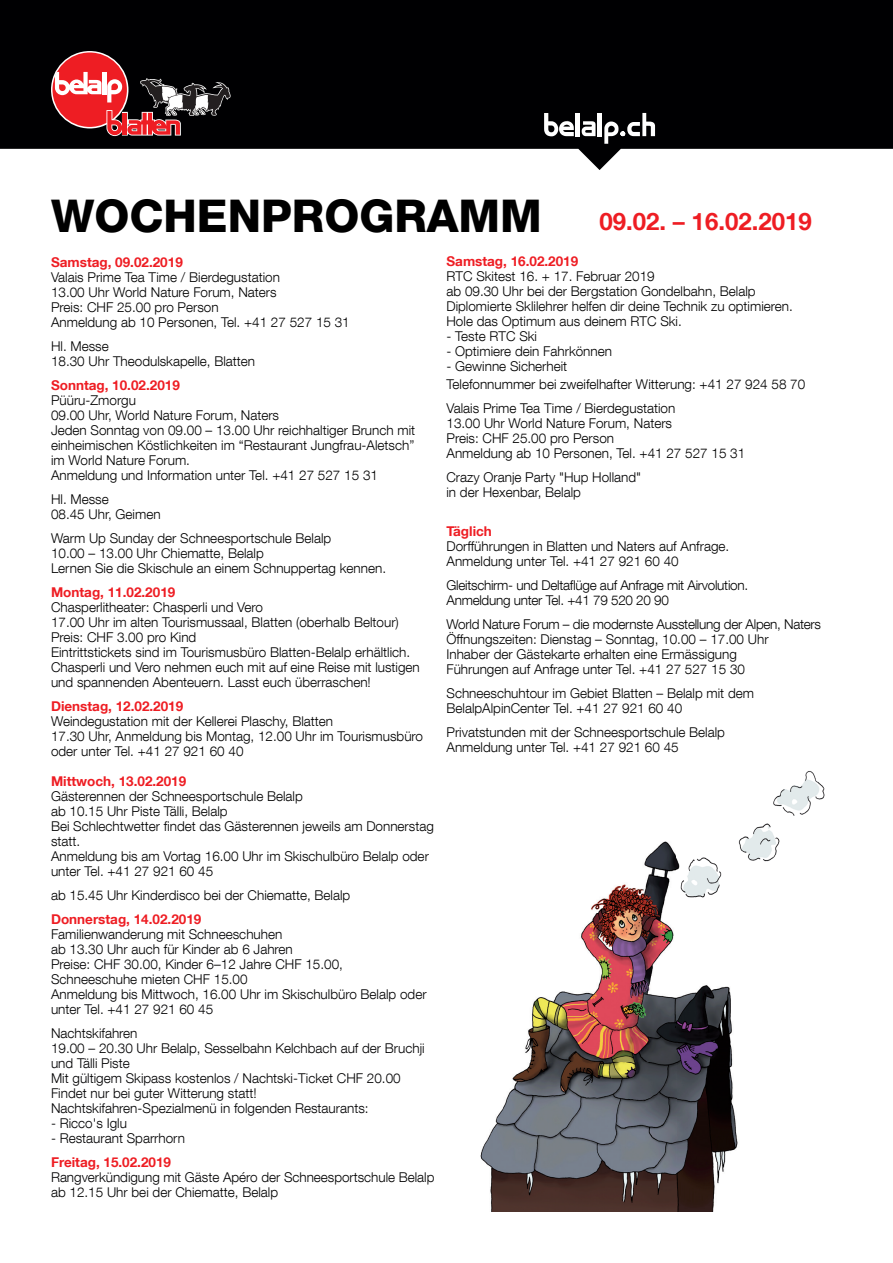
<style>
.page{position:relative;width:893px;height:1263px;background:#fff}
.page>*{position:absolute;margin:0;border:0;box-sizing:border-box;transform-origin:0 0}
.t1{font:800 45px "Helvetica Neue LT Com";color:#000}
.t2{font:700 24px "Helvetica Neue LT Com";color:#ee1d23}
.t3{font:300 13.5px/15px "Helvetica Neue LT Com";color:#000}
.t4{font:300 13.5px/15px "Helvetica Neue LT Com";color:#000002}
.t5{font:700 13.5px "Helvetica Neue LT Com";color:#ee1d23}
.t6{font:300 13.5px/15px "Helvetica Neue LT Com";letter-spacing:-.02em;color:#000}
.s1{font-weight:700;color:#ee1d23}
.s2{color:#000002}
</style>
<div class="page">
<svg style="left:0;top:0;width:893px;height:170px;background:#222224"></svg>
<svg style="left:51px;top:51px;width:77px;height:77px"></svg>
<div style="left:52px;top:52px;width:75px;height:75px;background:#ee1d23;border-radius:50%"></div>
<svg style="left:55px;top:72px;width:176px;height:64px"></svg>
<svg style="left:544px;top:113px;width:30px;height:23px"></svg>
<hr style="left:576px;top:113px;width:4px;height:23px;background:#fff">
<svg style="left:582px;top:121px;width:13px;height:15px"></svg>
<hr style="left:598px;top:113px;width:4px;height:23px;background:#fff">
<svg style="left:604px;top:113px;width:51px;height:31px"></svg>
<img style="left:480px;top:771px;width:345px;height:441px">
<h1 class="t1" style="left:51px;top:189px;width:492px">WOCHENPROGRAMM</h1>
<h2 class="t2" style="left:600px;top:206px;width:214px">09.02. – 16.02.2019</h2>
<p class="t5" style="left:51px;top:254px;width:133px">Samstag, 09.02.2019</p>
<p class="t3" style="left:51px;top:270px;width:300px">Valais Prime Tea Time / Bierdegustation<br>13.00 Uhr World Nature Forum, Naters<br>Preis: CHF 25.00 pro Person<br>Anmeldung ab 10 Personen, Tel. +41 27 527 15 31</p>
<p class="t3" style="left:51px;top:339px;width:206px">Hl. Messe<br>18.30 Uhr Theodulskapelle, Blatten</p>
<p class="t5" style="left:51px;top:377px;width:130px">Sonntag, 10.02.2019</p>
<p class="t3" style="left:51px;top:393px;width:366px">Püüru-Zmorgu<br>09.00 Uhr, World Nature Forum, Naters<br>Jeden Sonntag von 09.00 – 13.00 Uhr reichhaltiger Brunch mit einheimischen Köstlichkeiten im “Restaurant Jungfrau-Aletsch” im World Nature Forum.<br>Anmeldung und Information unter Tel. +41 27 527 15 31</p>
<p class="t3" style="left:51px;top:492px;width:111px">Hl. Messe<br>08.45 Uhr, Geimen</p>
<p class="t3" style="left:51px;top:531px;width:337px">Warm Up Sunday der Schneesportschule Belalp<br>10.00 – 13.00 Uhr Chiematte, Belalp<br>Lernen Sie die Skischule an einem Schnuppertag kennen.</p>
<p class="t5" style="left:51px;top:584px;width:126px">Montag, 11.02.2019</p>
<p class="t3" style="left:51px;top:600px;width:361px">Chasperlitheater: Chasperli und Vero<br>17.00 Uhr im alten Tourismussaal, Blatten (oberhalb Beltour)<br>Preis: CHF 3.00 pro Kind<br>Eintrittstickets sind im Tourismusbüro Blatten-Belalp erhältlich.</p>
<p class="t4" style="left:51px;top:660px;width:370px">Chasperli und Vero nehmen euch mit auf eine Reise mit lustigen und spannenden Abenteuern. Lasst euch überraschen!</p>
<p class="t5" style="left:51px;top:698px;width:134px">Dienstag, 12.02.2019</p>
<p class="t3" style="left:51px;top:714px;width:374px">Weindegustation mit der Kellerei Plaschy, Blatten<br>17.30 Uhr, Anmeldung bis Montag, 12.00 Uhr im Tourismusbüro oder unter Tel. +41 27 921 60 40</p>
<p class="t5" style="left:51px;top:773px;width:137px">Mittwoch, 13.02.2019</p>
<p class="t3" style="left:51px;top:789px;width:384px">Gästerennen der Schneesportschule Belalp<br>ab 10.15 Uhr Piste Tälli, Belalp<br>Bei Schlechtwetter findet das Gästerennen jeweils am Donnerstag statt.<br>Anmeldung bis am Vortag 16.00 Uhr im Skischulbüro Belalp oder unter Tel. +41 27 921 60 45</p>
<p class="t3" style="left:51px;top:888px;width:301px">ab 15.45 Uhr Kinderdisco bei der Chiematte, Belalp</p>
<p class="t5" style="left:51px;top:911px;width:152px">Donnerstag, 14.02.2019</p>
<p class="t4" style="left:51px;top:927px;width:377px">Familienwanderung mit Schneeschuhen<br>ab 13.30 Uhr auch für Kinder ab 6 Jahren<br>Preise: CHF 30.00, Kinder 6–12 Jahre CHF 15.00, Schneeschuhe mieten CHF 15.00<br>Anmeldung bis Mittwoch, 16.00 Uhr im Skischulbüro Belalp oder unter Tel. +41 27 921 60 45</p>
<p class="t3" style="left:51px;top:1026px;width:88px">Nachtskifahren</p>
<p class="t4" style="left:51px;top:1041px;width:375px">19.00 – 20.30 Uhr Belalp, Sesselbahn Kelchbach auf der Bruchji und Tälli Piste<br>Mit gültigem Skipass kostenlos / Nachtski-Ticket CHF 20.00<br>Findet nur bei guter Witterung statt!<br>Nachtskifahren-Spezialmenü in folgenden Restaurants:</p>
<p class="t4" style="left:51px;top:1116px;width:78px">- Ricco's Iglu</p>
<p class="t4" style="left:51px;top:1131px;width:136px">- Restaurant Sparrhorn</p>
<p class="t3" style="left:51px;top:1155px;width:385px"><span class="s1">Freitag, 15.02.2019<br></span><span class="s2">Rangverkündigung mit Gäste Apéro</span> der Schneesportschule Belalp ab 12.15 Uhr bei der Chiematte, Belalp</p>
<p class="t5" style="left:446px;top:253px;width:133px">Samstag, 16.02.2019</p>
<p class="t3" style="left:446px;top:268px;width:348px">RTC Skitest 16. + 17. Februar 2019<br>ab 09.30 Uhr bei der Bergstation Gondelbahn, Belalp Diplomierte Sklilehrer helfen dir deine Technik zu optimieren.<br>Hole das Optimum aus deinem RTC Ski.</p>
<p class="t3" style="left:446px;top:328px;width:92px">- Teste RTC Ski</p>
<p class="t3" style="left:446px;top:343px;width:167px">- Optimiere dein Fahrkönnen</p>
<p class="t3" style="left:446px;top:357px;width:360px;line-height:18px">- Gewinne Sicherheit<br>Telefonnummer bei zweifelhafter Witterung: +41 27 924 58 70</p>
<p class="t3" style="left:446px;top:400px;width:300px">Valais Prime Tea Time / Bierdegustation<br>13.00 Uhr World Nature Forum, Naters<br>Preis: CHF 25.00 pro Person<br>Anmeldung ab 10 Personen, Tel. +41 27 527 15 31</p>
<p class="t4" style="left:446px;top:469px;width:196px">Crazy Oranje Party "Hup Holland" in der Hexenbar, Belalp</p>
<p class="t5" style="left:446px;top:523px;width:47px">Täglich</p>
<p class="t3" style="left:446px;top:539px;width:284px">Dorfführungen in Blatten und Naters auf Anfrage.<br>Anmeldung unter Tel. +41 27 921 60 40</p>
<p class="t6" style="left:446px;top:578px;width:303px">Gleitschirm- und Deltaflüge auf Anfrage mit Airvolution.<br>Anmeldung unter Tel. +41 79 520 20 90</p>
<p class="t3" style="left:446px;top:617px;width:376px">World Nature Forum – die modernste Ausstellung der Alpen, Naters Öffnungszeiten: Dienstag – Sonntag, 10.00 – 17.00 Uhr<br>Inhaber der Gästekarte erhalten eine Ermässigung<br>Führungen auf Anfrage unter Tel. +41 27 527 15 30</p>
<p class="t3" style="left:446px;top:686px;width:309px">Schneeschuhtour im Gebiet Blatten – Belalp mit dem<br>BelalpAlpinCenter Tel. +41 27 921 60 40</p>
<p class="t3" style="left:446px;top:725px;width:280px">Privatstunden mit der Schneesportschule Belalp<br>Anmeldung unter Tel. +41 27 921 60 45</p>
</div>
